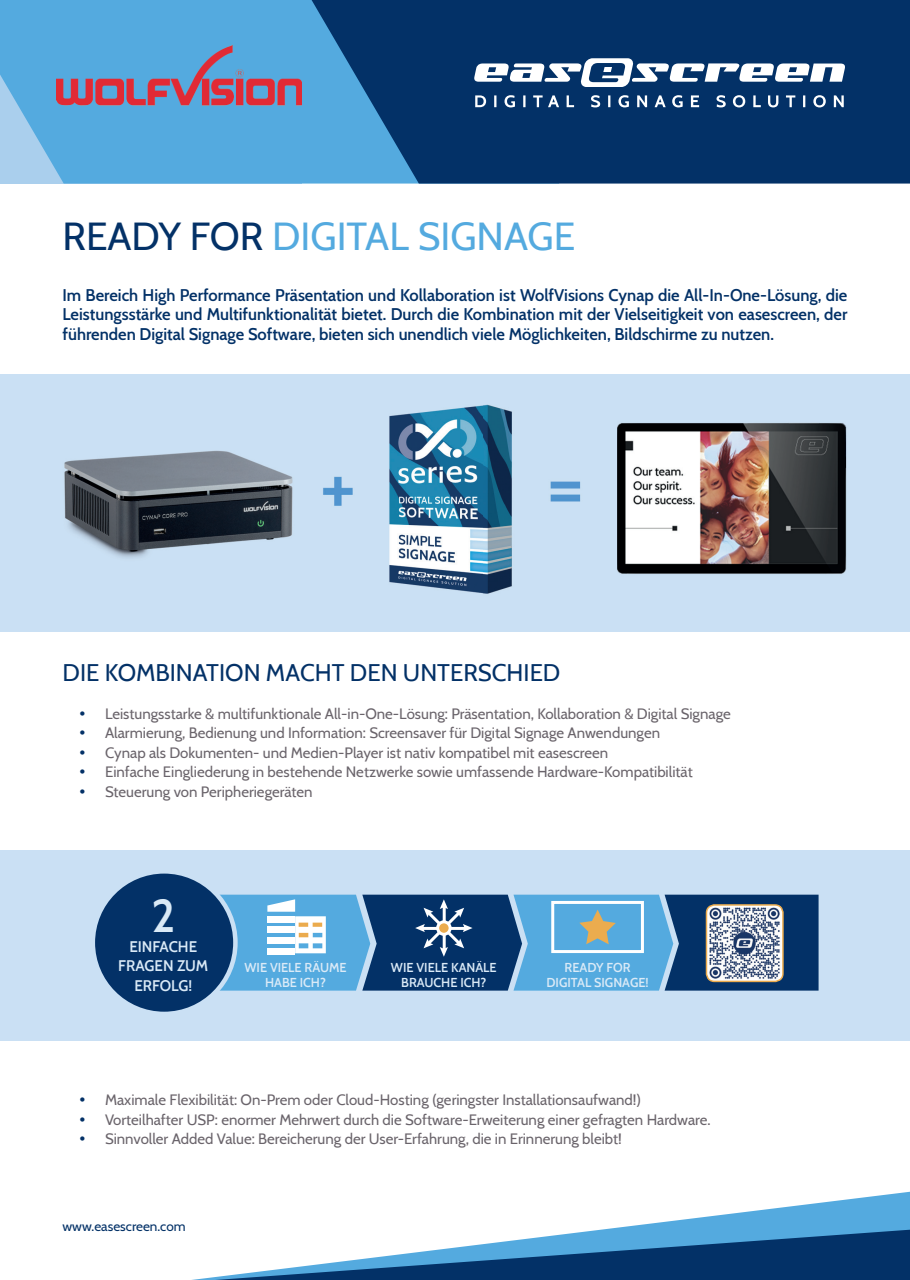
<style>
.page{position:relative;width:910px;height:1280px;background:#fff}
.page>*{position:absolute;margin:0;border:0;box-sizing:border-box;transform-origin:0 0}
.t1{font:600 45px "Cabin";color:#daeaf7}
.t2{font:39px "Cabin";color:#54aadf}
.t3{font:24px "Cabin";color:#033167}
.t4{font:600 16.5px/19.5px "Cabin";color:#033167;text-align:justify}
.t5{font:15px "Cabin";color:#6a646b}
.t6{font:600 15px/19.5px "Cabin";color:#daeaf7;text-align:center}
.t7{font:13.5px "Cabin";color:#033167}
.t8{font:600 12.6px/15px "Cabin";color:#daeaf7;text-align:center}
.s1{color:#033167}
.s2{font-size:19.5px;color:#033167}
</style>
<div class="page">
<svg style="left:192px;top:1192px;width:718px;height:88px"></svg>
<svg style="left:215px;top:1230px;width:695px;height:50px"></svg>
<svg style="left:0;top:0;width:312px;height:184px;fill:#54aadf"></svg>
<svg style="left:312px;top:0;width:598px;height:184px;fill:#033167"></svg>
<svg style="left:474px;top:58px;width:371px;height:29px"></svg>
<svg style="left:475px;top:95px;width:369px;height:12px"></svg>
<img style="left:4px;top:374px;width:906px;height:257px">
<div style="left:0;top:850px;width:910px;height:191px;background:#cae0f4"></div>
<img style="left:57px;top:46px;width:245px;height:59px">
<div style="left:93px;top:871px;width:142px;height:143px;background:#033167;border-radius:50%"></div>
<div style="left:91px;top:869px;width:147px;height:147px;border:4px solid #cae0f4;border-radius:50%"></div>
<svg style="left:213px;top:895px;width:606px;height:96px"></svg>
<img style="left:706px;top:905px;width:77px;height:76px">
<div style="left:706px;top:904px;width:78px;height:78px;border:2px solid #ebab4d;border-radius:8px"></div>
<h2 class="t2" style="left:63px;top:206px;width:514px"><span class="s1">READY FOR</span> DIGITAL SIGNAGE</h2>
<p class="t4" style="left:63px;top:284px;width:786px">Im Bereich High Performance Präsentation und Kollaboration ist WolfVisions Cynap die All-In-One-Lösung, die Leistungsstärke und Multifunktionalität bietet. Durch die Kombination mit der Vielseitigkeit von easescreen, der führenden Digital Signage Software, bieten sich unendlich viele Möglichkeiten, Bildschirme zu nutzen.</p>
<h3 class="t3" style="left:63px;top:654px;width:499px">DIE KOMBINATION MACHT DEN UNTERSCHIED</h3>
<p class="t5" style="left:80px;top:702px;width:653px"><span class="s2">•</span> Leistungsstarke &amp; multifunktionale All-in-One-Lösung: Präsentation, Kollaboration &amp; Digital Signage</p>
<p class="t5" style="left:80px;top:721px;width:582px"><span class="s2">•</span> Alarmierung, Bedienung und Information: Screensaver für Digital Signage Anwendungen</p>
<p class="t5" style="left:80px;top:741px;width:530px"><span class="s2">•</span> Cynap als Dokumenten- und Medien-Player ist nativ kompatibel mit easescreen</p>
<p class="t5" style="left:80px;top:760px;width:615px"><span class="s2">•</span> Einfache Eingliederung in bestehende Netzwerke sowie umfassende Hardware-Kompatibilität</p>
<p class="t5" style="left:80px;top:780px;width:234px"><span class="s2">•</span> Steuerung von Peripheriegeräten</p>
<h1 class="t1" style="left:151px;top:881px;width:25px">2</h1>
<p class="t6" style="left:118px;top:935px;width:91px">EINFACHE<br>FRAGEN ZUM<br>ERFOLG!</p>
<p class="t8" style="left:245px;top:959px;width:103px">WIE VIELE RÄUME<br>HABE ICH?</p>
<p class="t8" style="left:391px;top:959px;width:107px">WIE VIELE KANÄLE<br>BRAUCHE ICH?</p>
<p class="t8" style="left:546px;top:959px;width:104px">READY FOR<br>DIGITAL SIGNAGE!</p>
<p class="t5" style="left:80px;top:1088px;width:563px"><span class="s2">•</span> Maximale Flexibilität: On-Prem oder Cloud-Hosting (geringster Installationsaufwand!)</p>
<p class="t5" style="left:80px;top:1108px;width:633px"><span class="s2">•</span> Vorteilhafter USP: enormer Mehrwert durch die Software-Erweiterung einer gefragten Hardware.</p>
<p class="t5" style="left:80px;top:1127px;width:544px"><span class="s2">•</span> Sinnvoller Added Value: Bereicherung der User-Erfahrung, die in Erinnerung bleibt!</p>
<p class="t7" style="left:63px;top:1215px;width:125px">www.easescreen.com</p>
</div>
